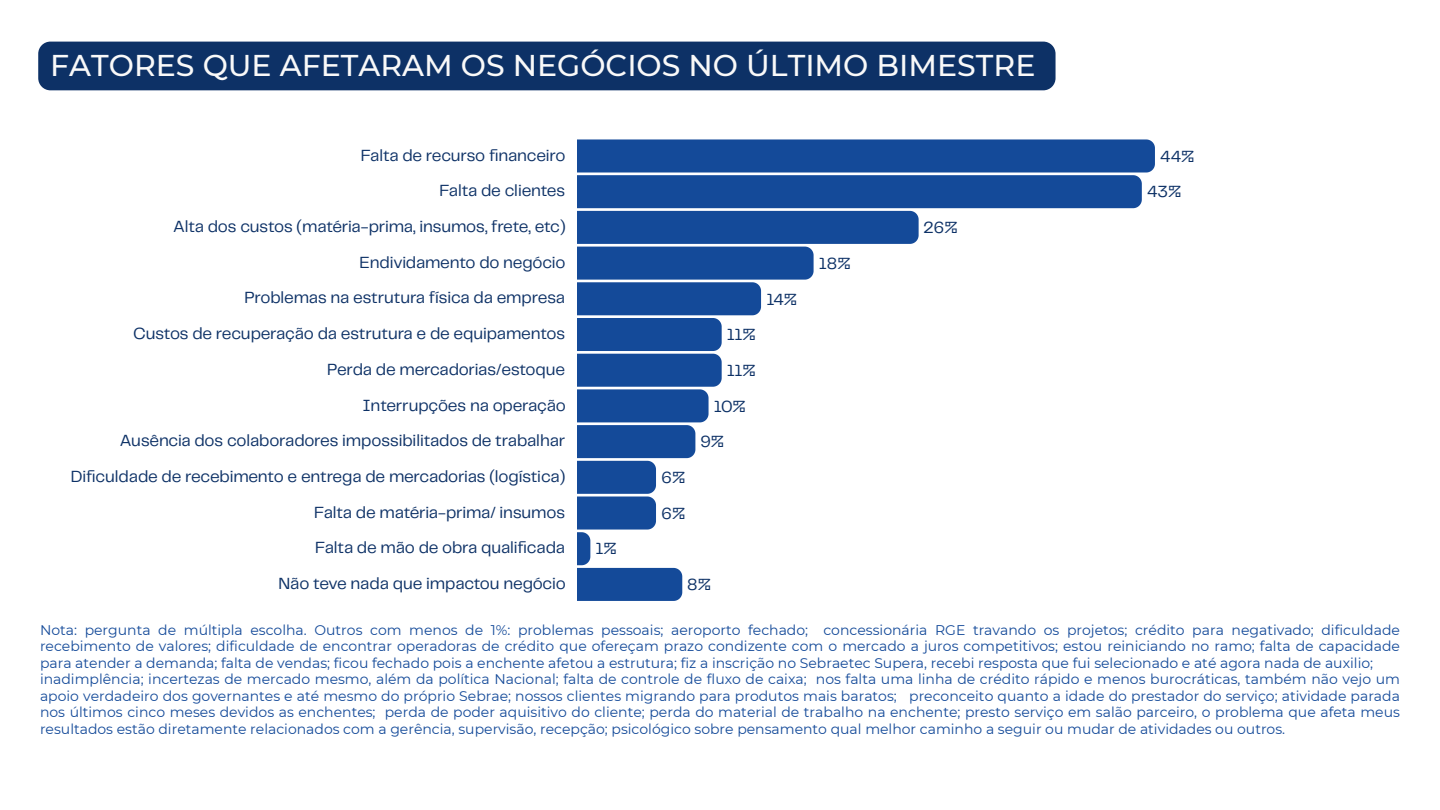
<style>
.page{position:relative;width:1440px;height:810px;background:#fff}
.page>*{position:absolute;margin:0;border:0;box-sizing:border-box;transform-origin:0 0}
.t1{font:500 30px "Montserrat";color:#f9f9f9}
.t2{font:16.8px/35.7px "Telegraf";letter-spacing:-.01em;color:#0d3166}
.t3{font:14px/16.5px "Montserrat";color:#144a99;text-align:justify}
</style>
<div class="page">
<div style="left:38px;top:42px;width:1018px;height:48px;background:#0d3166;border-radius:12px"></div>
<svg style="left:577px;top:139px;width:578px;height:462px"></svg>
<h1 class="t1" style="left:50px;top:47px;width:987px">FATORES QUE AFETARAM OS NEGÓCIOS NO ÚLTIMO BIMESTRE</h1>
<p class="t2" style="left:71px;top:138px;width:496px;text-align:right">Falta de recurso fi nanceiro<br>Falta de clientes<br>Alta dos custos (matéria-prima, insumos, frete, etc)<br>Endividamento do negócio<br>Problemas na estrutura física da empresa<br>Custos de recuperação da estrutura e de equipamentos<br>Perda de mercadorias/estoque<br>Interrupções na operação<br>Ausência dos colaboradores impossibilitados de trabalhar Dificuldade de recebimento e entrega de mercadorias (logística)<br>Falta de matéria-prima/ insumos<br>Falta de mão de obra qualificada<br>Não teve nada que impactou negócio</p>
<p class="t2" style="left:1147px;top:139px;width:49px;line-height:35.4px;text-indent:13px">44%<br>43%</p>
<p class="t2" style="left:923px;top:211px;width:36px">26%</p>
<p class="t2" style="left:819px;top:246px;width:33px">18%</p>
<p class="t2" style="left:766px;top:282px;width:32px">14%</p>
<p class="t2" style="left:727px;top:318px;width:31px">11%</p>
<p class="t2" style="left:727px;top:353px;width:31px">11%</p>
<p class="t2" style="left:714px;top:389px;width:34px">10%</p>
<p class="t2" style="left:700px;top:425px;width:25px">9%</p>
<p class="t2" style="left:661px;top:460px;width:26px">6%<br>6%</p>
<p class="t2" style="left:595px;top:532px;width:23px">1%</p>
<p class="t2" style="left:687px;top:568px;width:25px">8%</p>
<p class="t3" style="left:40px;top:621px;width:1361px">Nota: pergunta de múltipla escolha. Outros com menos de 1%: problemas pessoais; aeroporto fechado; concessionária RGE travando os projetos; crédito para negativado; dificuldade recebimento de valores; dificuldade de encontrar operadoras de crédito que ofereçam prazo condizente com o mercado a juros competitivos; estou reiniciando no ramo; falta de capacidade para atender a demanda; falta de vendas; ficou fechado pois a enchente afetou a estrutura; fiz a inscrição no Sebraetec Supera, recebi resposta que fui selecionado e até agora nada de auxilio;</p>
<p class="t3" style="left:40px;top:671px;width:1361px">inadimplência; incertezas de mercado mesmo, além da política Nacional; falta de controle de fluxo de caixa; nos falta uma linha de crédito rápido e menos burocráticas, também não vejo um apoio verdadeiro dos governantes e até mesmo do próprio Sebrae; nossos clientes migrando para produtos mais baratos; preconceito quanto a idade do prestador do serviço; atividade parada nos últimos cinco meses devidos as enchentes; perda de poder aquisitivo do cliente; perda do material de trabalho na enchente; presto serviço em salão parceiro, o problema que afeta meus resultados estão diretamente relacionados com a gerência, supervisão, recepção; psicológico sobre pensamento qual melhor caminho a seguir ou mudar de atividades ou outros.</p>
</div>
